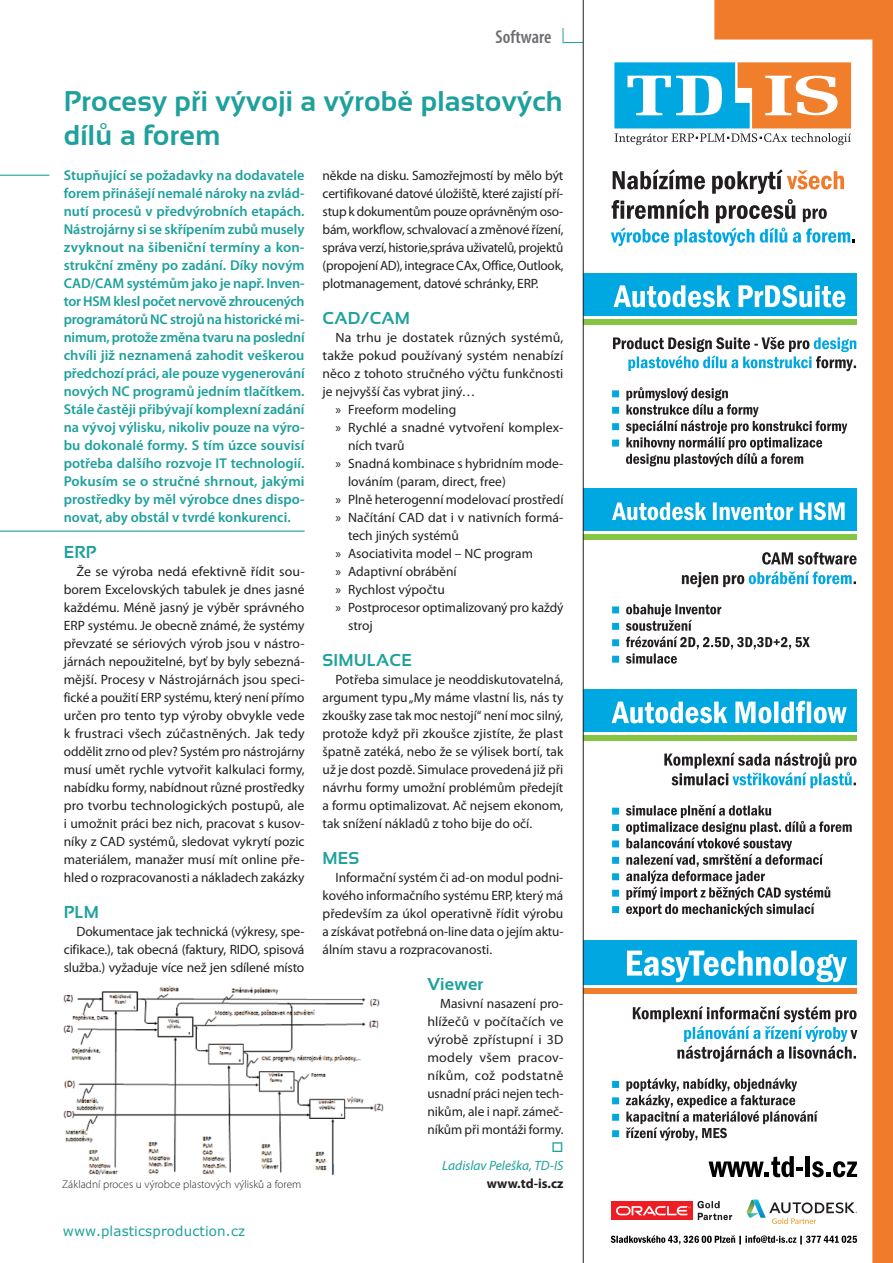
<style>
.page{position:relative;width:893px;height:1263px;background:#fff}
.page>*{position:absolute;margin:0;border:0;box-sizing:border-box;transform-origin:0 0}
.PP_MAXNadpis_3{font:700 28.5px/34.5px "Sansation";letter-spacing:.01em;color:#1ea19c}
.t1{font:600 condensed 18.6px "Myriad Pro";color:#6c6d70}
.PP_maly_nadpis{font:700 17.25px "Sansation";letter-spacing:.01em;color:#1ea19c}
.PP_perex_R{font:600 14.25px/18px "Myriad Pro";color:#1ea19c;text-align:justify}
.PP_text{font:13.5px/18px "Myriad Pro";color:#231f20;text-align:justify}
.t2{font:13.5px "Verdana";letter-spacing:.01em;color:#1ea19c}
.PP_autor{font:italic 13.5px "Myriad Pro";color:#1ea19c}
.PP_autor-2{font:700 13.5px "Myriad Pro";color:#231f20}
.PP_popisky_foto{font:300 11.25px "Myriad Pro";color:#231f20}
.s1{color:#1ea19c}
</style>
<div class="page">
<hr style="left:0;top:175px;width:49px;height:1px;background:#1ea19c">
<hr style="left:0;top:531px;width:305px;height:1px;background:#1ea19c">
<svg style="left:563px;top:28px;width:20px;height:15px"></svg>
<svg style="left:583px;top:0;width:310px;height:1263px"></svg>
<img style="left:63px;top:986px;width:321px;height:189px">
<p class="t1" style="left:496px;top:27px;width:57px">Software</p>
<p class="PP_MAXNadpis_3" style="left:64px;top:84px;width:500px">Procesy při vývoji a výrobě plastových dílů a forem</p>
<p class="PP_perex_R" style="left:64px;top:166px;width:242px">Stupňující se požadavky na dodavatele forem přinášejí nemalé nároky na zvlád&shy;nutí procesů v předvýrobních etapách.<br>Nástrojárny si se skřípením zubů musely zvyknout na šibeniční termíny a kon&shy;strukční změny po zadání. Díky novým CAD/CAM systémům jako je např. Inven&shy;tor HSM klesl počet nervově zhroucených programátorů NC strojů na historické mi&shy;nimum, protože změna tvaru na poslední chvíli již neznamená zahodit veškerou předchozí práci, ale pouze vygenerování nových NC programů jedním tlačítkem.<br>Stále častěji přibývají komplexní zadání na vývoj výlisku, nikoliv pouze na výro&shy;bu dokonalé formy. S tím úzce souvisí potřeba dalšího rozvoje IT technologií.<br>Pokusím se o stručné shrnout, jakými prostředky by měl výrobce dnes dispo&shy;novat, aby obstál v tvrdé konkurenci.</p>
<p class="PP_maly_nadpis" style="left:64px;top:542px;width:34px">ERP</p>
<p class="PP_text" style="left:64px;top:562px;width:243px;text-indent:13px">Že se výroba nedá efektivně řídit sou‑ borem Excelovských tabulek je dnes jasné každému. Méně jasný je výběr správného ERP systému. Je obecně známé, že systémy převzaté se sériových výrob jsou v nástro‑ járnách nepoužitelné, byť by byly sebezná‑ mější. Procesy v Nástrojárnách jsou speci‑ fické a použití ERP systému, který není přímo určen pro tento typ výroby obvykle vede k frustraci všech zúčastněných. Jak tedy oddělit zrno od plev? Systém pro nástrojárny musí umět rychle vytvořit kalkulaci formy, nabídku formy, nabídnout různé prostředky pro tvorbu technologických postupů, ale i umožnit práci bez nich, pracovat s kusov‑ níky z CAD systémů, sledovat vykrytí pozic materiálem, manažer musí mít online pře‑ hled o rozpracovanosti a nákladech zakázky</p>
<p class="PP_maly_nadpis" style="left:64px;top:902px;width:37px">PLM</p>
<p class="PP_text" style="left:64px;top:922px;width:242px;text-indent:13px">Dokumentace jak technická (výkresy, spe‑ cifikace.), tak obecná (faktury, RIDO, spisová služba.) vyžaduje více než jen sdílené místo</p>
<p class="PP_popisky_foto" style="left:62px;top:1177px;width:241px">Základní proces u výrobce plastových výlisků a forem</p>
<p class="t2" style="left:63px;top:1222px;width:184px">www.plasticsproduction.cz</p>
<p class="PP_text" style="left:323px;top:166px;width:242px">někde na disku. Samozřejmostí by mělo být certifikované datové úložiště, které zajistí pří‑ stup k dokumentům pouze oprávněným oso‑ bám, workflow, schvalovací a změnové řízení, správa verzí, historie,správa uživatelů, projektů (propojení AD), integrace CAx, Office, Outlook, plotmanagement, datové schránky, ERP.</p>
<p class="PP_maly_nadpis" style="left:323px;top:308px;width:89px">CAD/CAM</p>
<p class="PP_text" style="left:323px;top:328px;width:242px;text-indent:13px">Na trhu je dostatek různých systémů, takže pokud používaný systém nenabízí něco z tohoto stručného výčtu funkčnosti je nejvyšší čas vybrat jiný…</p>
<p class="PP_text" style="left:335px;top:400px;width:122px">» Freeform modeling</p>
<p class="PP_text" style="left:348px;top:418px;width:217px;text-indent:-13px">» Rychlé a snadné vytvoření komplex‑ ních tvarů</p>
<p class="PP_text" style="left:348px;top:454px;width:217px;text-indent:-13px">» Snadná kombinace s hybridním mode‑ lováním (param, direct, free)</p>
<p class="PP_text" style="left:335px;top:490px;width:230px">» Plně heterogenní modelovací prostředí</p>
<p class="PP_text" style="left:348px;top:508px;width:217px;text-indent:-13px">» Načítání CAD dat i v nativních formá‑ tech jiných systémů</p>
<p class="PP_text" style="left:335px;top:544px;width:199px">» Asociativita model – NC program</p>
<p class="PP_text" style="left:335px;top:562px;width:123px">» Adaptivní obrábění</p>
<p class="PP_text" style="left:335px;top:580px;width:111px">» Rychlost výpočtu</p>
<p class="PP_text" style="left:348px;top:598px;width:217px;text-indent:-13px">» Postprocesor optimalizovaný pro každý stroj</p>
<p class="PP_maly_nadpis" style="left:323px;top:650px;width:91px">SIMULACE</p>
<p class="PP_text" style="left:323px;top:670px;width:242px;text-indent:13px">Potřeba simulace je neoddiskutovatelná, argument typu „My máme vlastní lis, nás ty zkoušky zase tak moc nestojí“ není moc silný, protože když při zkoušce zjistíte, že plast špatně zatéká, nebo že se výlisek bortí, tak už je dost pozdě. Simulace provedená již při návrhu formy umožní problémům předejít a formu optimalizovat. Ač nejsem ekonom, tak snížení nákladů z toho bije do očí.</p>
<p class="PP_maly_nadpis" style="left:323px;top:848px;width:38px">MES</p>
<p class="PP_text" style="left:323px;top:868px;width:242px;text-indent:13px">Informační systém či ad‑on modul podni‑ kového informačního systému ERP, který má především za úkol operativně řídit výrobu a získávat potřebná on‑line data o jejím aktu‑ álním stavu a rozpracovanosti.</p>
<p class="PP_maly_nadpis" style="left:427px;top:974px;width:57px">Viewer</p>
<p class="PP_text" style="left:427px;top:994px;width:138px;text-align:right">Masivní nasazení pro‑ hlížečů v počítačích ve výrobě zpřístupní i 3D modely všem pracov‑ níkům, což podstatně usnadní práci nejen tech‑ nikům, ale i např. zámeč‑ níkům při montáži formy. <span class="s1">□</span></p>
<p class="PP_autor" style="left:442px;top:1157px;width:123px">Ladislav Peleška, TD-IS</p>
<p class="PP_autor-2" style="left:487px;top:1175px;width:78px">www.td-is.cz</p>
</div>
